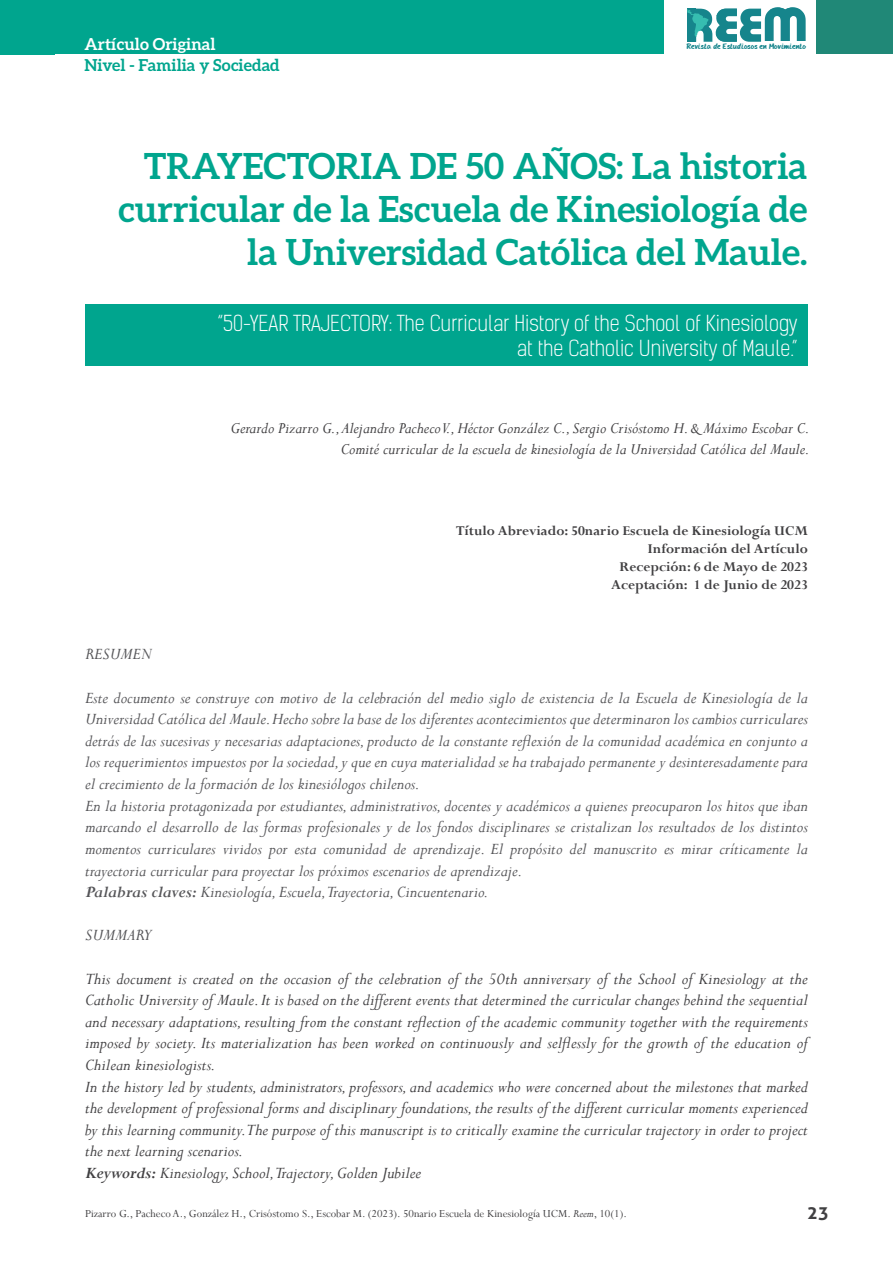
<style>
.page{position:relative;width:893px;height:1263px;background:#fff}
.page>*{position:absolute;margin:0;border:0;box-sizing:border-box;transform-origin:0 0}
.t1{font:700 36px/43.2px "Aleo";color:#00a58e;text-align:right}
.t2{font:21px/25.2px "Kelson Sans Light RU";color:#fff;text-align:right}
.t3{font:italic 18px/21.6px "Perpetua";color:#565659}
.t4{font:italic 18px/21.6px "Perpetua";color:#414042}
.t5{font:700 18px "Aller";color:#414042}
.t6{font:italic 17.25px/20.7px "Perpetua";color:#414042;text-align:right}
.t7{font:700 16.5px "Aleo";color:#00a58e}
.t8{font:700 16.5px "Aleo";color:#fff}
.t9{font:700 15px/18px "Perpetua";color:#414042;text-align:right}
.t10{font:12px "Perpetua";color:#414042}
.t11{font:8.1px "HANDYHANDY";color:#16858c}
.s1{font-weight:700}
.s2{font-style:italic}
</style>
<div class="page">
<div style="left:816px;top:0;width:77px;height:54px;background:#208877"></div>
<div style="left:0;top:0;width:664px;height:54px;background:#00a58e"></div>
<svg style="left:687px;top:7px;width:119px;height:35px"></svg>
<div style="left:85px;top:304px;width:723px;height:62px;background:#00a58e"></div>
<p class="t8" style="left:84px;top:35px;width:133px">Artículo Original</p>
<p class="t7" style="left:84px;top:56px;width:197px">Nivel - Familia y Sociedad</p>
<p class="t11" style="left:686px;top:42px;width:121px">Revista de Estudiosos en Movimiento</p>
<h1 class="t1" style="left:118px;top:143px;width:691px">TRAYECTORIA DE 50 AÑOS: La historia curricular de la Escuela de Kinesiología de la Universidad Católica del Maule.</h1>
<p class="t2" style="left:218px;top:311px;width:581px">“50-YEAR TRAJECTORY: The Curricular History of the School of Kinesiology at the Catholic University of Maule.”</p>
<p class="t6" style="left:231px;top:418px;width:580px">Gerardo Pizarro G., Alejandro Pacheco V., Héctor González C., Sergio Crisóstomo H. &amp; Máximo Escobar C.<br>Comité curricular de la escuela de kinesiología de la Universidad Católica del Maule.</p>
<p class="t9" style="left:456px;top:521px;width:353px">Título Abreviado: 50nario Escuela de Kinesiología UCM Información del Artículo<br>Recepción: 6 de Mayo de 2023<br>Aceptación: 1 de Junio de 2023</p>
<p class="t3" style="left:85px;top:643px;width:68px">RESUMEN</p>
<p class="t3" style="left:85px;top:686px;width:724px">Este documento se construye con motivo de la celebración del medio siglo de existencia de la Escuela de Kinesiología de la Universidad Católica del Maule. Hecho sobre la base de los diferentes acontecimientos que determinaron los cambios curriculares detrás de las sucesivas y necesarias adaptaciones, producto de la constante reflexión de la comunidad académica en conjunto a los requerimientos impuestos por la sociedad, y que en cuya materialidad se ha trabajado permanente y desinteresadamente para el crecimiento de la formación de los kinesiólogos chilenos.<br>En la historia protagonizada por estudiantes, administrativos, docentes y académicos a quienes preocuparon los hitos que iban marcando el desarrollo de las formas profesionales y de los fondos disciplinares se cristalizan los resultados de los distintos momentos curriculares vividos por esta comunidad de aprendizaje. El propósito del manuscrito es mirar críticamente la trayectoria curricular para proyectar los próximos escenarios de aprendizaje.<br><span class="s1">Palabras claves:</span> Kinesiología, Escuela,Trayectoria, Cincuentenario.</p>
<p class="t3" style="left:85px;top:924px;width:68px">SUMMARY</p>
<p class="t4" style="left:85px;top:967px;width:724px">This document is created on the occasion of the celebration of the 50th anniversary of the School of Kinesiology at the Catholic University of Maule. It is based on the different events that determined the curricular changes behind the sequential and necessary adaptations, resulting from the constant reflection of the academic community together with the requirements imposed by society. Its materialization has been worked on continuously and selflessly for the growth of the education of Chilean kinesiologists.<br>In the history led by students, administrators, professors, and academics who were concerned about the milestones that marked the development of professional forms and disciplinary foundations, the results of the different curricular moments experienced by this learning community.The purpose of this manuscript is to critically examine the curricular trajectory in order to project the next learning scenarios.<br><span class="s1">Keywords:</span> Kinesiology, School,Trajectory, Golden Jubilee</p>
<p class="t10" style="left:85px;top:1206px;width:543px">Pizarro G., Pacheco A., González H., Crisóstomo S., Escobar M. (2023). 50nario Escuela de Kinesiología UCM. <span class="s2">Reem</span>, 10(1).</p>
<p class="t5" style="left:807px;top:1201px;width:23px">23</p>
</div>
